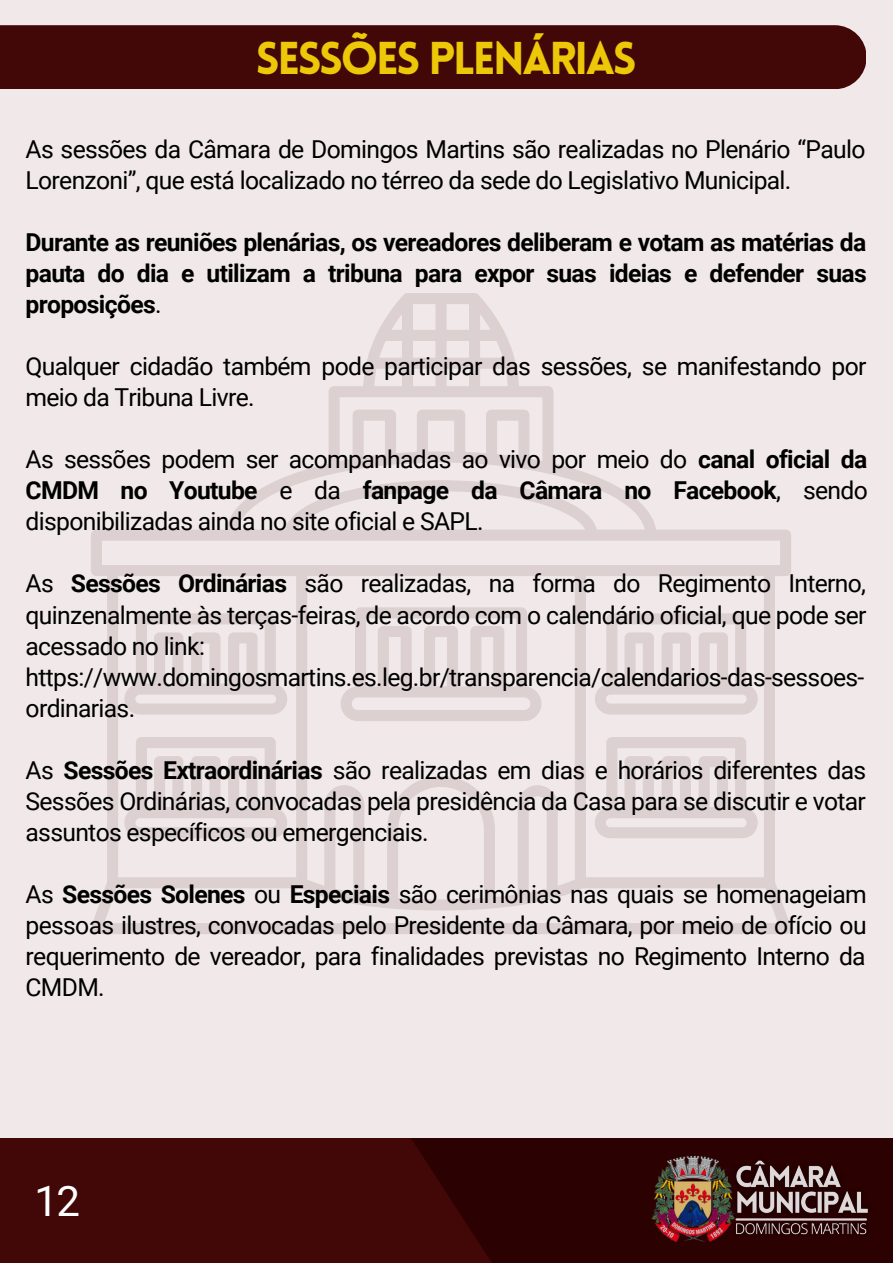
<style>
.page{position:relative;width:893px;height:1264px;background:#fff}
.page>*{position:absolute;margin:0;border:0;box-sizing:border-box;transform-origin:0 0}
.t1{font:900 45px "Lovelo";letter-spacing:-.055em;color:#edc808}
.t2{font:42px "Roboto";color:#fff}
.t3{font:24.75px/31px "Roboto";letter-spacing:-.025em;color:#000;text-align:justify}
.t4{font:700 24.75px/31px "Roboto";letter-spacing:-.025em;color:#000;text-align:justify}
.s1{font-weight:400}
.s2{font-weight:700}
</style>
<div class="page">
<div style="left:0;top:0;width:892px;height:1262px;background:#f1e9e9"></div>
<div style="left:0;top:1137px;width:892px;height:125px;background:#420707"></div>
<div style="left:411px;top:1137px;width:481px;height:125px;background:#2b0101"></div>
<svg style="left:91px;top:293px;width:700px;height:641px"></svg>
<svg style="left:340px;top:607px;width:201px;height:114px"></svg>
<svg style="left:594px;top:613px;width:163px;height:101px"></svg>
<svg style="left:594px;top:737px;width:163px;height:101px"></svg>
<svg style="left:124px;top:613px;width:163px;height:101px"></svg>
<svg style="left:124px;top:737px;width:163px;height:101px"></svg>
<div style="left:0;top:25px;width:866px;height:64px;background:#420707"></div>
<img style="left:736px;top:1160px;width:132px;height:52px">
<img style="left:651px;top:1155px;width:82px;height:87px">
<img style="left:728px;top:1212px;width:140px;height:30px">
<hr style="left:736px;top:1218px;width:129px;height:2px;background:#fff">
<p class="t1" style="left:256px;top:40px;width:382px">SESSÕES PLENÁRIAS</p>
<p class="t3" style="left:26px;top:134px;width:841px">As sessões da Câmara de Domingos Martins são realizadas no Plenário “Paulo<br>Lorenzoni”, que está localizado no térreo da sede do Legislativo Municipal.</p>
<p class="t4" style="left:26px;top:227px;width:842px">Durante as reuniões plenárias, os vereadores deliberam e votam as matérias da pauta do dia e utilizam a tribuna para expor suas ideias e defender suas proposições<span class="s1">.</span></p>
<p class="t3" style="left:26px;top:351px;width:842px">Qualquer cidadão também pode participar das sessões, se manifestando por meio da Tribuna Livre.</p>
<p class="t3" style="left:26px;top:444px;width:843px">As sessões podem ser acompanhadas ao vivo por meio do <span class="s2">canal oficial da CMDM no Youtube</span> e da <span class="s2">fanpage da Câmara no Facebook</span>, sendo disponibilizadas ainda no site oficial e SAPL.</p>
<p class="t3" style="left:26px;top:568px;width:842px">As <span class="s2">Sessões Ordinárias</span> são realizadas, na forma do Regimento Interno, quinzenalmente às terças-feiras, de acordo com o calendário oficial, que pode ser acessado no link:</p>
<p class="t3" style="left:26px;top:661px;width:840px">https://www.domingosmartins.es.leg.br/transparencia/calendarios-das-sessoes&shy;ordinarias.</p>
<p class="t3" style="left:26px;top:754px;width:842px">As <span class="s2">Sessões Extraordinárias</span> são realizadas em dias e horários diferentes das Sessões Ordinárias, convocadas pela presidência da Casa para se discutir e votar assuntos específicos ou emergenciais.</p>
<p class="t3" style="left:26px;top:878px;width:842px">As <span class="s2">Sessões Solenes</span> ou <span class="s2">Especiais</span> são cerimônias nas quais se homenageiam pessoas ilustres, convocadas pelo Presidente da Câmara, por meio de ofício ou requerimento de vereador, para finalidades previstas no Regimento Interno da CMDM.</p>
<p class="t2" style="left:35px;top:1177px;width:47px">12</p>
</div>
